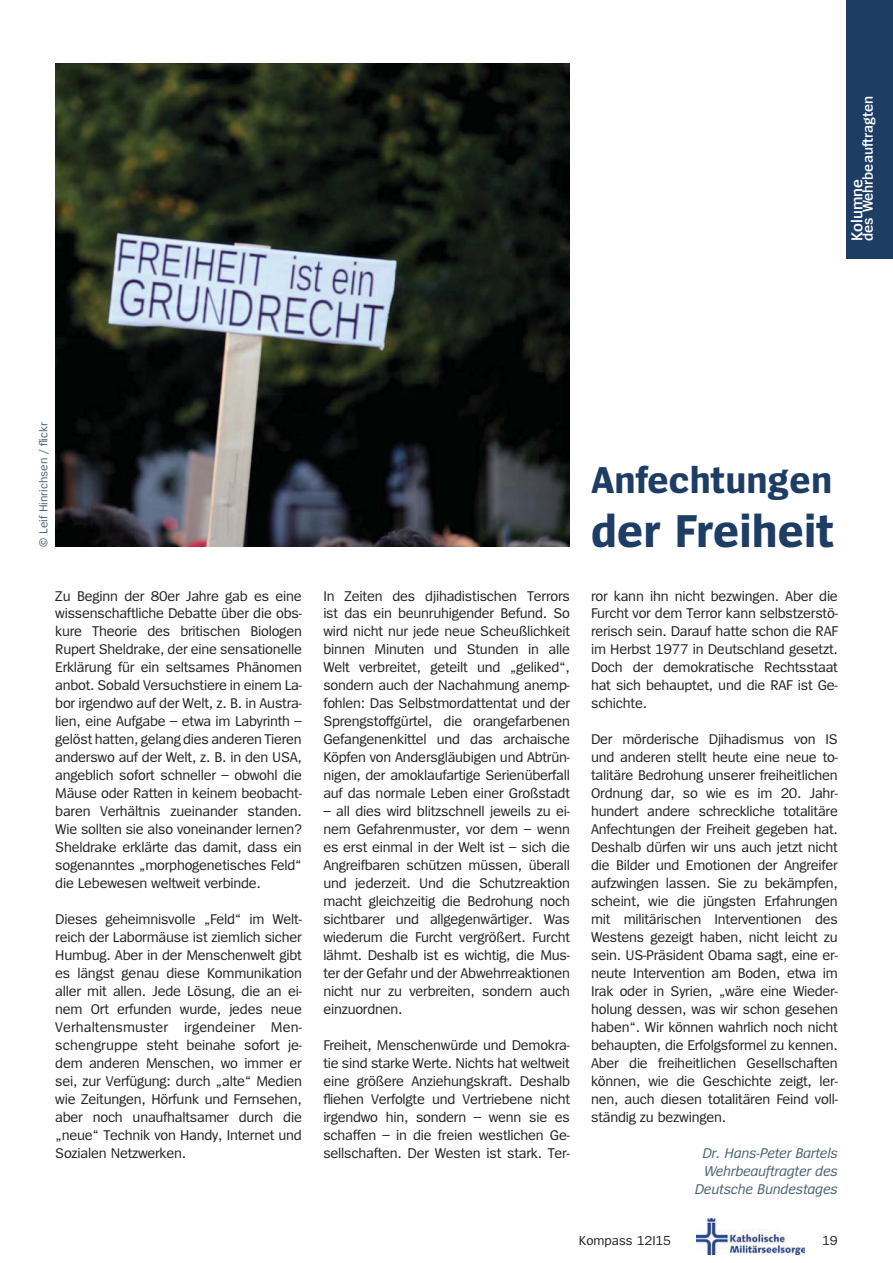
<style>
.page{position:relative;width:893px;height:1263px;background:#fff}
.page>*{position:absolute;margin:0;border:0;box-sizing:border-box;transform-origin:0 0}
.t1{font:700 48px "Spiegel";color:#1d3d65}
.t2{font:700 39px "Spiegel";color:#1d3d65}
.t3{font:600 16.5px "Spiegel";color:#fff}
.t4{font:600 15px "Spiegel";color:#fff}
.t5{font:14.7px/18px "Spiegel";letter-spacing:-.015em;color:#231f20;text-align:justify}
.t6{font:italic 14.7px/18px "Spiegel";letter-spacing:-.01em;color:#4d636e;text-align:right}
.t7{font:13.5px "Spiegel";color:#231f20}
.t8{font:12px "Spiegel";color:#4d636e}
</style>
<div class="page">
<img style="left:696px;top:1218px;width:109px;height:36px">
<div style="left:846px;top:0;width:46px;height:259px;background:#1d3d65"></div>
<img style="left:55px;top:63px;width:515px;height:484px">
<p class="t4" style="left:862px;top:241px;width:147px;rotate:-90deg">des Wehrbeauftragten</p>
<p class="t3" style="left:850px;top:241px;width:64px;rotate:-90deg">Kolumne</p>
<p class="t8" style="left:39px;top:547px;width:125px;rotate:-90deg">© Leif Hinrichsen / flickr</p>
<p class="t5" style="left:55px;top:587px;width:248px">Zu Beginn der 80er Jahre gab es eine wissenschaftliche Debatte über die obs&shy;kure Theorie des britischen Biologen Rupert Sheldrake, der eine sensationelle Erklärung für ein seltsames Phänomen anbot. Sobald Versuchstiere in einem La&shy;bor irgendwo auf der Welt, z. B. in Austra&shy;lien, eine Aufgabe – etwa im Labyrinth – gelöst hatten, gelang dies anderen Tieren anderswo auf der Welt, z. B. in den USA, angeblich sofort schneller – obwohl die Mäuse oder Ratten in keinem beobacht&shy;baren Verhältnis zueinander standen.<br>Wie sollten sie also voneinander lernen?<br>Sheldrake erklärte das damit, dass ein sogenanntes „morphogenetisches Feld“ die Lebewesen weltweit verbinde.</p>
<p class="t5" style="left:55px;top:911px;width:248px">Dieses geheimnisvolle „Feld“ im Welt&shy;reich der Labormäuse ist ziemlich sicher Humbug. Aber in der Menschenwelt gibt es längst genau diese Kommunikation aller mit allen. Jede Lösung, die an ei&shy;nem Ort erfunden wurde, jedes neue Verhaltensmuster irgendeiner Men&shy;schengruppe steht beinahe sofort je&shy;dem anderen Menschen, wo immer er sei, zur Verfügung: durch „alte“ Medien wie Zeitungen, Hörfunk und Fernsehen, aber noch unaufhaltsamer durch die „neue“ Technik von Handy, Internet und Sozialen Netzwerken.</p>
<h2 class="t2" style="left:591px;top:464px;width:243px">Anfechtungen</h2>
<h1 class="t1" style="left:591px;top:512px;width:245px">der Freiheit</h1>
<p class="t5" style="left:323px;top:587px;width:248px">In Zeiten des djihadistischen Terrors ist das ein beunruhigender Befund. So wird nicht nur jede neue Scheußlichkeit binnen Minuten und Stunden in alle Welt verbreitet, geteilt und „geliked“, sondern auch der Nachahmung anemp&shy;fohlen: Das Selbstmordattentat und der Sprengstoffgürtel, die orangefarbenen Gefangenenkittel und das archaische Köpfen von Andersgläubigen und Abtrün&shy;nigen, der amoklaufartige Serienüberfall auf das normale Leben einer Großstadt</p>
<p class="t5" style="left:323px;top:803px;width:248px">– all dies wird blitzschnell jeweils zu ei&shy;nem Gefahrenmuster, vor dem – wenn es erst einmal in der Welt ist – sich die Angreifbaren schützen müssen, überall und jederzeit. Und die Schutzreaktion macht gleichzeitig die Bedrohung noch sichtbarer und allgegenwärtiger. Was wiederum die Furcht vergrößert. Furcht lähmt. Deshalb ist es wichtig, die Mus&shy;ter der Gefahr und der Abwehrreaktionen nicht nur zu verbreiten, sondern auch einzuordnen.</p>
<p class="t5" style="left:323px;top:1037px;width:248px">Freiheit, Menschenwürde und Demokra&shy;tie sind starke Werte. Nichts hat weltweit eine größere Anziehungskraft. Deshalb fliehen Verfolgte und Vertriebene nicht irgendwo hin, sondern – wenn sie es schaffen – in die freien westlichen Ge&shy;sellschaften. Der Westen ist stark. Ter-</p>
<p class="t5" style="left:591px;top:587px;width:248px">ror kann ihn nicht bezwingen. Aber die Furcht vor dem Terror kann selbstzerstö&shy;rerisch sein. Darauf hatte schon die RAF im Herbst 1977 in Deutschland gesetzt.<br>Doch der demokratische Rechtsstaat hat sich behauptet, und die RAF ist Ge&shy;schichte.</p>
<p class="t5" style="left:591px;top:731px;width:248px">Der mörderische Djihadismus von IS und anderen stellt heute eine neue to&shy;talitäre Bedrohung unserer freiheitlichen Ordnung dar, so wie es im 20. Jahr&shy;hundert andere schreckliche totalitäre Anfechtungen der Freiheit gegeben hat.<br>Deshalb dürfen wir uns auch jetzt nicht die Bilder und Emotionen der Angreifer aufzwingen lassen. Sie zu bekämpfen, scheint, wie die jüngsten Erfahrungen mit militärischen Interventionen des Westens gezeigt haben, nicht leicht zu sein. US-Präsident Obama sagt, eine er&shy;neute Intervention am Boden, etwa im Irak oder in Syrien, „wäre eine Wieder&shy;holung dessen, was wir schon gesehen haben“. Wir können wahrlich noch nicht behaupten, die Erfolgsformel zu kennen.<br>Aber die freiheitlichen Gesellschaften können, wie die Geschichte zeigt, ler&shy;nen, auch diesen totalitären Feind voll&shy;ständig zu bezwingen.</p>
<p class="t6" style="left:694px;top:1145px;width:145px">Dr. Hans-Peter Bartels<br>Wehrbeauftragter des<br>Deutsche Bundestages</p>
<p class="t7" style="left:579px;top:1235px;width:93px">Kompass 12I15</p>
<p class="t7" style="left:822px;top:1235px;width:17px">19</p>
</div>
